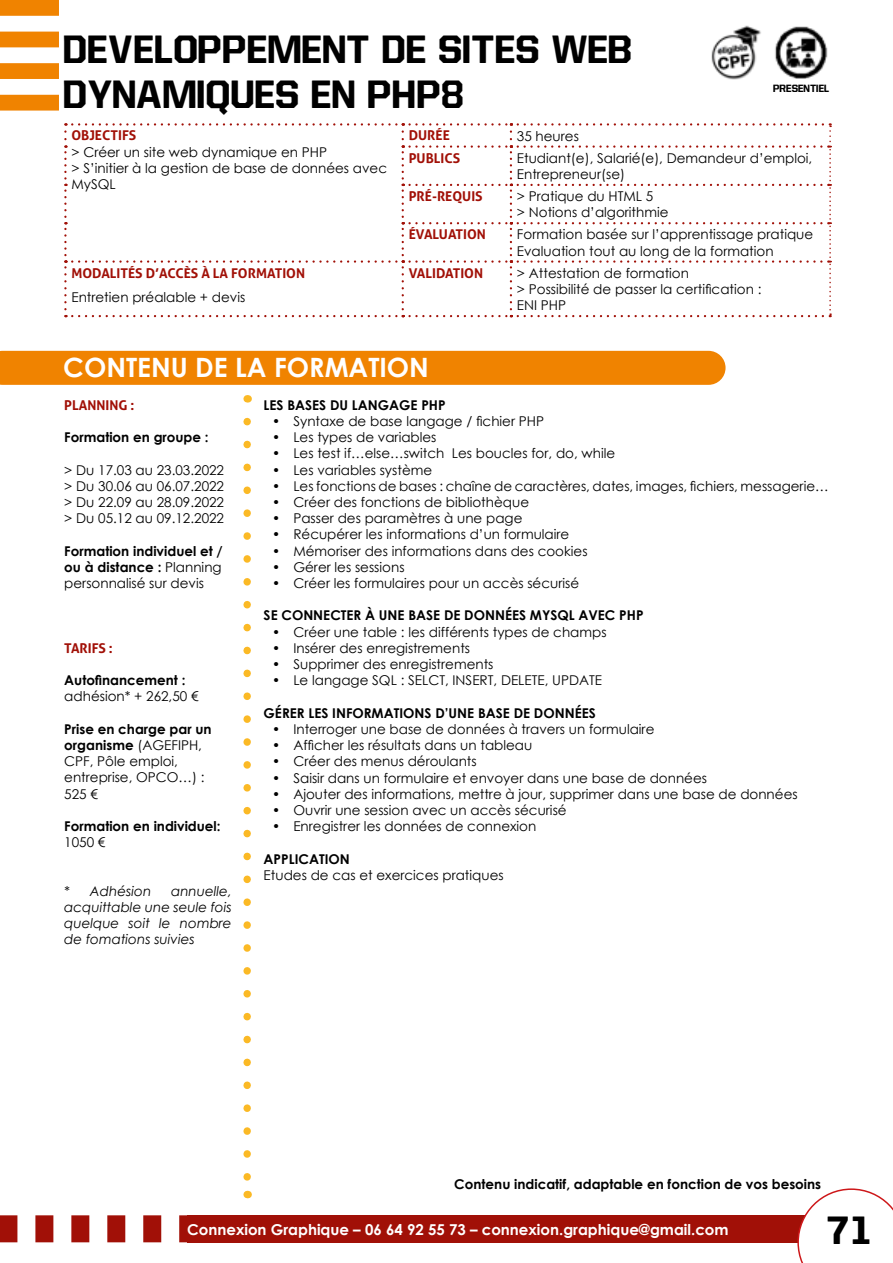
<style>
.page{position:relative;width:893px;height:1263px;background:#fff}
.page>*{position:absolute;margin:0;border:0;box-sizing:border-box;transform-origin:0 0}
.t1{font:37.5px/45px "Allstar 4";color:#000}
.t2{font:700 26.55px "Century Gothic";color:#fff}
.t3{font:700 15px "Century Gothic";color:#fff}
.t4{font:13.5px/16.2px "Century Gothic";color:#000}
.t5{font:700 13.5px/16.2px "Century Gothic";color:#000;text-align:justify}
.t6{font:700 13.5px "Aller";color:#a11007}
.t7{font:italic 13.5px/16.2px "Century Gothic";color:#000;text-align:justify}
.t8{font:10.05px "Allstar 4";color:#000}
.s1{font-weight:400}
.s2{font-weight:700}
</style>
<div class="page">
<div style="left:187px;top:1215px;width:702px;height:27px;background:#a11007"></div>
<svg style="left:797px;top:1188px;width:96px;height:75px"></svg>
<svg style="left:0;top:1215px;width:187px;height:27px"></svg>
<svg style="left:64px;top:145px;width:3px;height:33px"></svg>
<svg style="left:64px;top:123px;width:448px;height:16px"></svg>
<svg style="left:402px;top:145px;width:110px;height:33px"></svg>
<svg style="left:64px;top:184px;width:448px;height:125px"></svg>
<svg style="left:72px;top:315px;width:440px;height:2px"></svg>
<svg style="left:518px;top:123px;width:313px;height:194px"></svg>
<svg style="left:243px;top:422px;width:8px;height:759px"></svg>
<svg style="left:0;top:0;width:59px;height:111px"></svg>
<div style="left:0;top:351px;width:725px;height:34px;background:#f08300"></div>
<img style="left:775px;top:27px;width:53px;height:52px">
<img style="left:711px;top:26px;width:50px;height:54px">
<h1 class="t1" style="left:64px;top:28px;width:571px">DEVELOPPEMENT DE SITES WEB<br>DYNAMIQUES EN PHP8</h1>
<p class="t6" style="left:71px;top:127px;width:66px">OBJECTIFS</p>
<p class="t4" style="left:71px;top:143px;width:317px">&gt; Créer un site web dynamique en PHP<br>&gt; S’initier à la gestion de base de données avec<br>MySQL</p>
<p class="t8" style="left:773px;top:84px;width:58px">PRESENTIEL</p>
<p class="t6" style="left:409px;top:127px;width:43px">DURÉE</p>
<p class="t4" style="left:517px;top:127px;width:63px">35 heures</p>
<p class="t6" style="left:409px;top:149px;width:53px">PUBLICS</p>
<p class="t4" style="left:517px;top:150px;width:297px">Etudiant(e), Salarié(e), Demandeur d’emploi,<br>Entrepreneur(se)</p>
<p class="t6" style="left:409px;top:188px;width:75px">PRÉ-REQUIS</p>
<p class="t4" style="left:517px;top:188px;width:153px">&gt; Pratique du HTML 5<br>&gt; Notions d’algorithmie</p>
<p class="t6" style="left:409px;top:226px;width:79px">ÉVALUATION</p>
<p class="t4" style="left:517px;top:226px;width:298px">Formation basée sur l’apprentissage pratique<br>Evaluation tout au long de la formation</p>
<p class="t6" style="left:71px;top:264px;width:235px">MODALITÉS D’ACCÈS À LA FORMATION</p>
<p class="t4" style="left:71px;top:288px;width:175px">Entretien préalable + devis</p>
<p class="t6" style="left:409px;top:264px;width:76px">VALIDATION</p>
<p class="t4" style="left:517px;top:264px;width:246px">&gt; Attestation de formation<br>&gt; Possibilité de passer la certification :<br>ENI PHP</p>
<h2 class="t2" style="left:63px;top:347px;width:367px">CONTENU DE LA FORMATION</h2>
<p class="t6" style="left:64px;top:397px;width:71px">PLANNING :</p>
<p class="t5" style="left:64px;top:428px;width:146px">Formation en groupe :</p>
<p class="t4" style="left:64px;top:461px;width:161px;text-align:justify">&gt; Du 17.03 au 23.03.2022 &gt; Du 30.06 au 06.07.2022 &gt; Du 22.09 au 28.09.2022 &gt; Du 05.12 au 09.12.2022</p>
<p class="t5" style="left:64px;top:542px;width:160px">Formation individuel et / ou à distance : <span class="s1">Planning personnalisé sur devis</span></p>
<p class="t6" style="left:64px;top:640px;width:50px">TARIFS :</p>
<p class="t5" style="left:64px;top:671px;width:123px">Autofinancement :</p>
<p class="t4" style="left:64px;top:688px;width:136px">adhésion* + 262,50 €</p>
<p class="t4" style="left:64px;top:720px;width:149px"><span class="s2">Prise en charge par un organisme</span> (AGEFIPH,<br>CPF, Pôle emploi, entreprise, OPCO…) :<br>525 €</p>
<p class="t5" style="left:64px;top:817px;width:158px">Formation en individuel:</p>
<p class="t4" style="left:64px;top:834px;width:43px">1050 €</p>
<p class="t7" style="left:64px;top:882px;width:88px">* Adhésion</p>
<p class="t7" style="left:64px;top:882px;width:169px;text-indent:107px">annuelle, acquittable une seule fois quelque soit le nombre de fomations suivies</p>
<p class="t5" style="left:264px;top:396px;width:183px">LES BASES DU LANGAGE PHP</p>
<p class="t4" style="left:272px;top:413px;width:273px">• Syntaxe de base langage / fichier PHP</p>
<p class="t4" style="left:272px;top:429px;width:166px">• Les types de variables</p>
<p class="t4" style="left:272px;top:445px;width:345px">• Les test if…else…switch Les boucles for, do, while</p>
<p class="t4" style="left:272px;top:461px;width:162px">• Les variables système</p>
<p class="t4" style="left:272px;top:478px;width:558px">• Les fonctions de bases : chaîne de caractères, dates, images, fichiers, messagerie…</p>
<p class="t4" style="left:272px;top:494px;width:258px">• Créer des fonctions de bibliothèque</p>
<p class="t4" style="left:272px;top:510px;width:252px">• Passer des paramètres à une page</p>
<p class="t4" style="left:272px;top:526px;width:299px">• Récupérer les informations d’un formulaire</p>
<p class="t4" style="left:272px;top:542px;width:317px">• Mémoriser des informations dans des cookies</p>
<p class="t4" style="left:272px;top:559px;width:134px">• Gérer les sessions</p>
<p class="t4" style="left:272px;top:575px;width:308px">• Créer les formulaires pour un accès sécurisé</p>
<p class="t5" style="left:264px;top:607px;width:381px">SE CONNECTER À UNE BASE DE DONNÉES MYSQL AVEC PHP</p>
<p class="t4" style="left:272px;top:623px;width:336px">• Créer une table : les différents types de champs</p>
<p class="t4" style="left:272px;top:640px;width:199px">• Insérer des enregistrements</p>
<p class="t4" style="left:272px;top:656px;width:223px">• Supprimer des enregistrements</p>
<p class="t4" style="left:272px;top:672px;width:331px">• Le langage SQL : SELCT, INSERT, DELETE, UPDATE</p>
<p class="t5" style="left:264px;top:704px;width:334px">GÉRER LES INFORMATIONS D’UNE BASE DE DONNÉES</p>
<p class="t4" style="left:272px;top:721px;width:384px">• Interroger une base de données à travers un formulaire</p>
<p class="t4" style="left:272px;top:737px;width:262px">• Afficher les résultats dans un tableau</p>
<p class="t4" style="left:272px;top:753px;width:206px">• Créer des menus déroulants</p>
<p class="t4" style="left:272px;top:769px;width:436px">• Saisir dans un formulaire et envoyer dans une base de données</p>
<p class="t4" style="left:272px;top:785px;width:527px">• Ajouter des informations, mettre à jour, supprimer dans une base de données</p>
<p class="t4" style="left:272px;top:802px;width:296px">• Ouvrir une session avec un accès sécurisé</p>
<p class="t4" style="left:272px;top:818px;width:266px">• Enregistrer les données de connexion</p>
<p class="t5" style="left:264px;top:850px;width:88px">APPLICATION</p>
<p class="t4" style="left:264px;top:866px;width:242px">Etudes de cas et exercices pratiques</p>
<p class="t5" style="left:454px;top:1175px;width:368px">Contenu indicatif, adaptable en fonction de vos besoins</p>
<p class="t3" style="left:187px;top:1218px;width:543px">Connexion Graphique – 06 64 92 55 73 – connexion.graphique@gmail.com</p>
<h1 class="t1" style="left:828px;top:1210px;width:47px">71</h1>
</div>
